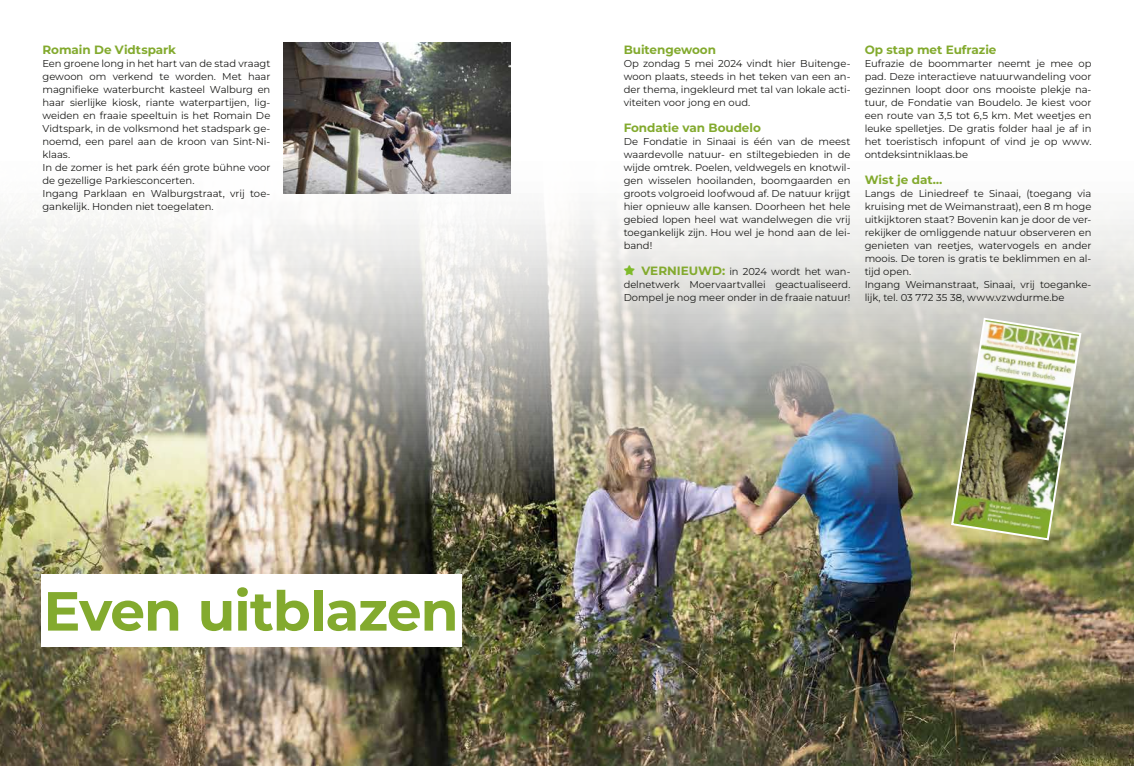
<style>
.page{position:relative;width:1134px;height:766px;background:#fff}
.page>*{position:absolute;margin:0;border:0;box-sizing:border-box;transform-origin:0 0}
.t1{font:700 55px "Montserrat";letter-spacing:-.02em;color:#83aa2e}
.t2{font:700 12px "Montserrat";letter-spacing:-.005em;color:#83aa2e}
.t3{font:10px/13px "Montserrat";letter-spacing:-.005em;color:#1d1d1b;text-align:justify}
.s1{color:#7fba2a}
.s2{font-weight:700;font-size:12px;color:#83aa2e}
</style>
<div class="page">
<img style="left:0;top:136px;width:1134px;height:629px">
<div style="left:41px;top:574px;width:420px;height:73px;background:#fff"></div>
<img style="left:283px;top:43px;width:227px;height:151px">
<img style="left:950px;top:316px;width:132px;height:225px">
<svg style="left:624px;top:265px;width:10px;height:10px"></svg>
<p class="t2" style="left:43px;top:41px;width:135px">Romain De Vidtspark</p>
<p class="t3" style="left:43px;top:57px;width:229px;text-align:left">Een groene long in het hart van de stad vraagt gewoon om verkend te worden. Met haar magnifieke waterburcht kasteel Walburg en haar sierlijke kiosk, riante waterpartijen, lig&shy;weiden en fraaie speeltuin is het Romain De Vidtspark, in de volksmond het stadspark ge&shy;noemd, een parel aan de kroon van Sint-Ni&shy;klaas.<br>In de zomer is het park één grote bühne voor de gezellige Parkiesconcerten.<br>Ingang Parklaan en Walburgstraat, vrij toe&shy;gankelijk. Honden niet toegelaten.</p>
<h1 class="t1" style="left:43px;top:571px;width:417px">Even uitblazen</h1>
<p class="t2" style="left:624px;top:41px;width:94px">Buitengewoon</p>
<p class="t3" style="left:624px;top:57px;width:228px">Op zondag 5 mei 2024 vindt hier Buitenge&shy;woon plaats, steeds in het teken van een an&shy;der thema, ingekleurd met tal van lokale acti&shy;viteiten voor jong en oud.</p>
<p class="t2" style="left:624px;top:119px;width:139px">Fondatie van Boudelo</p>
<p class="t3" style="left:624px;top:135px;width:228px">De Fondatie in Sinaai is één van de meest waardevolle natuur- en stiltegebieden in de wijde omtrek. Poelen, veldwegels en knotwil&shy;gen wisselen hooilanden, boomgaarden en groots volgroeid loofwoud af. De natuur krijgt hier opnieuw alle kansen. Doorheen het hele gebied lopen heel wat wandelwegen die vrij toegankelijk zijn. Hou wel je hond aan de lei&shy;band!</p>
<p class="t3" style="left:624px;top:265px;width:228px"><span class="s1">▼</span> <span class="s2">VERNIEUWD:</span> in 2024 wordt het wan&shy;delnetwerk Moervaartvallei geactualiseerd.<br>Dompel je nog meer onder in de fraaie natuur!</p>
<p class="t2" style="left:865px;top:41px;width:133px">Op stap met Eufrazie</p>
<p class="t3" style="left:865px;top:57px;width:228px">Eufrazie de boommarter neemt je mee op pad. Deze interactieve natuurwandeling voor gezinnen loopt door ons mooiste plekje na&shy;tuur, de Fondatie van Boudelo. Je kiest voor een route van 3,5 tot 6,5 km. Met weetjes en leuke spelletjes. De gratis folder haal je af in het toeristisch infopunt of vind je op www. ontdeksintniklaas.be</p>
<p class="t2" style="left:865px;top:171px;width:79px">Wist je dat…</p>
<p class="t3" style="left:865px;top:187px;width:228px;text-align:left">Langs de Liniedreef te Sinaai, (toegang via kruising met de Weimanstraat), een 8 m hoge uitkijktoren staat? Bovenin kan je door de ver&shy;rekijker de omliggende natuur observeren en genieten van reetjes, watervogels en ander moois. De toren is gratis te beklimmen en al&shy;tijd open.<br>Ingang Weimanstraat, Sinaai, vrij toeganke&shy;lijk, tel. 03 772 35 38, www.vzwdurme.be</p>
</div>
